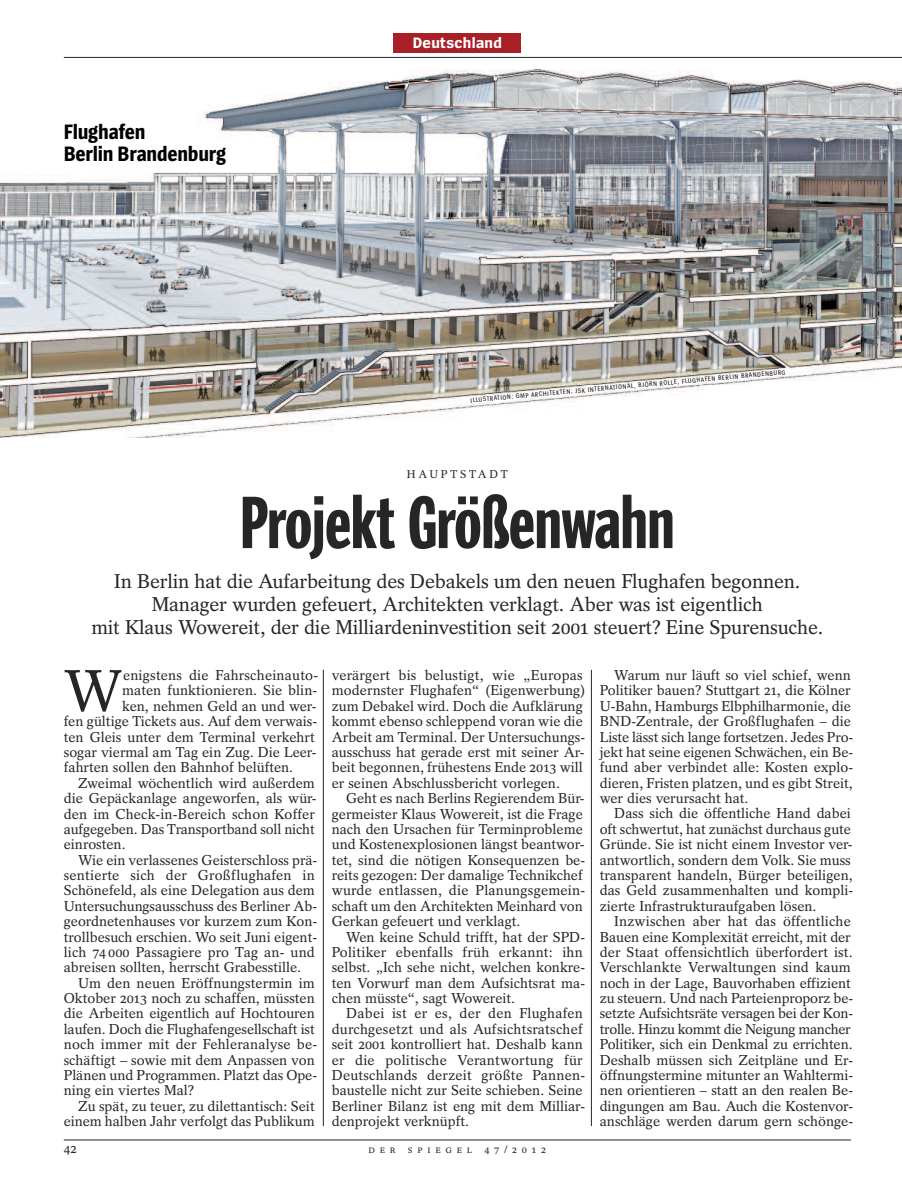
<style>
.page{position:relative;width:902px;height:1191px;background:#fff}
.page>*{position:absolute;margin:0;border:0;box-sizing:border-box;transform-origin:0 0}
.t1{font:75px "Spiegel Headline";letter-spacing:-.01em;color:#272627}
.t2{font:58.35px "Spiegel Serif";color:#272627}
.t3{font:700 21.75px/21.8px "Spiegel Sans Cd";letter-spacing:-.01em;color:#000}
.t4{font:19.8px/22.8px "Spiegel Serif";letter-spacing:-.01em;color:#272627;text-align:center}
.t5{font:700 15.75px "Spiegel Sans";letter-spacing:.02em;color:#fff}
.t6{font:14.25px/15.5px "Spiegel Serif";color:#272627}
.t7{font:13.5px "Spiegel Serif";color:#272627}
.t8{font:11.25px "Spiegel Serif";letter-spacing:.25em;color:#272627}
.t9{font:10.5px "Spiegel Serif";letter-spacing:.45em;color:#272627}
.t10{font:6.75px "Spiegel Sans Cd";color:#000}
</style>
<div class="page">
<div style="left:393px;top:34px;width:128px;height:19px;background:#a91f26"></div>
<hr style="left:323px;top:670px;width:1px;height:456px;background:#272627">
<hr style="left:591px;top:670px;width:1px;height:456px;background:#272627">
<hr style="left:64px;top:1139px;width:786px;height:1px;background:#272627">
<hr style="left:64px;top:57px;width:837px;height:1px;background:#272627">
<img style="left:0;top:70px;width:901px;height:368px">
<h3 class="t3" style="left:64px;top:123px;width:164px">Flughafen<br>Berlin Brandenburg</h3>
<p class="t5" style="left:412px;top:37px;width:91px">Deutschland</p>
<p class="t10" style="left:470px;top:397px;width:317px;rotate:-5deg">ILLUSTRATION: GMP ARCHITEKTEN, JSK INTERNATIONAL, BJÖRN ROLLE, FLUGHAFEN BERLIN BRANDENBURG</p>
<p class="t8" style="left:407px;top:470px;width:102px">HAUPTSTADT</p>
<h1 class="t1" style="left:240px;top:494px;width:436px">Projekt Größenwahn</h1>
<p class="t4" style="left:91px;top:572px;width:733px">In Berlin hat die Aufarbeitung des Debakels um den neuen Flughafen begonnen.<br>Manager wurden gefeuert, Architekten verklagt. Aber was ist eigentlich<br>mit Klaus Wowereit, der die Milliardeninvestition seit 2001 steuert? Eine Spurensuche.</p>
<h2 class="t2" style="left:64px;top:670px;width:60px">W</h2>
<p class="t6" style="left:123px;top:669px;width:196px">enigstens die Fahrscheinauto-</p>
<p class="t6" style="left:122px;top:684px;width:196px">maten funktionieren. Sie blin-</p>
<p class="t6" style="left:122px;top:699px;width:196px">ken, nehmen Geld an und wer-</p>
<p class="t6" style="left:64px;top:715px;width:255px">fen gültige Tickets aus. Auf dem verwais-</p>
<p class="t6" style="left:64px;top:730px;width:252px">ten Gleis unter dem Terminal verkehrt</p>
<p class="t6" style="left:64px;top:746px;width:254px">sogar viermal am Tag ein Zug. Die Leer-</p>
<p class="t6" style="left:64px;top:761px;width:231px">fahrten sollen den Bahnhof belüften.</p>
<p class="t6" style="left:78px;top:776px;width:238px">Zweimal wöchentlich wird außerdem</p>
<p class="t6" style="left:64px;top:792px;width:254px">die Gepäckanlage angeworfen, als wür-</p>
<p class="t6" style="left:64px;top:807px;width:252px">den im Check-in-Bereich schon Koffer</p>
<p class="t6" style="left:64px;top:822px;width:252px">aufgegeben. Das Transportband soll nicht</p>
<p class="t6" style="left:64px;top:838px;width:63px">einrosten.</p>
<p class="t6" style="left:78px;top:853px;width:240px">Wie ein verlassenes Geisterschloss prä-</p>
<p class="t6" style="left:64px;top:869px;width:252px">sentierte sich der Großflughafen in</p>
<p class="t6" style="left:64px;top:884px;width:252px">Schönefeld, als eine Delegation aus dem</p>
<p class="t6" style="left:64px;top:899px;width:255px">Untersuchungsausschuss des Berliner Ab-</p>
<p class="t6" style="left:64px;top:915px;width:255px">geordnetenhauses vor kurzem zum Kon-</p>
<p class="t6" style="left:64px;top:930px;width:255px">trollbesuch erschien. Wo seit Juni eigent-</p>
<p class="t6" style="left:64px;top:945px;width:252px">lich 74 000 Passagiere pro Tag an- und</p>
<p class="t6" style="left:64px;top:961px;width:239px">abreisen sollten, herrscht Grabesstille.</p>
<p class="t6" style="left:78px;top:976px;width:238px">Um den neuen Eröffnungstermin im</p>
<p class="t6" style="left:64px;top:992px;width:252px">Oktober 2013 noch zu schaffen, müssten</p>
<p class="t6" style="left:64px;top:1007px;width:252px">die Arbeiten eigentlich auf Hochtouren</p>
<p class="t6" style="left:64px;top:1022px;width:252px">laufen. Doch die Flughafengesellschaft ist</p>
<p class="t6" style="left:64px;top:1038px;width:255px">noch immer mit der Fehleranalyse be-</p>
<p class="t6" style="left:64px;top:1053px;width:252px">schäftigt – sowie mit dem Anpassen von</p>
<p class="t6" style="left:64px;top:1068px;width:255px">Plänen und Programmen. Platzt das Ope-</p>
<p class="t6" style="left:64px;top:1084px;width:132px">ning ein viertes Mal?</p>
<p class="t6" style="left:78px;top:1099px;width:238px">Zu spät, zu teuer, zu dilettantisch: Seit</p>
<p class="t6" style="left:64px;top:1115px;width:252px">einem halben Jahr verfolgt das Publikum</p>
<p class="t6" style="left:332px;top:669px;width:255px">verärgert bis belustigt, wie „Europas modernster Flughafen“ (Eigenwerbung) zum Debakel wird. Doch die Aufklärung kommt ebenso schleppend voran wie die Arbeit am Terminal. Der Untersuchungs&shy;ausschuss hat gerade erst mit seiner Ar&shy;beit begonnen, frühestens Ende 2013 will er seinen Abschlussbericht vorlegen.</p>
<p class="t6" style="left:332px;top:792px;width:255px;text-indent:14px">Geht es nach Berlins Regierendem Bür&shy;germeister Klaus Wowereit, ist die Frage nach den Ursachen für Terminprobleme und Kostenexplosionen längst beantwor&shy;tet, sind die nötigen Konsequenzen be&shy;reits gezogen: Der damalige Technikchef wurde entlassen, die Planungsgemein&shy;schaft um den Architekten Meinhard von Gerkan gefeuert und verklagt.</p>
<p class="t6" style="left:332px;top:930px;width:255px;text-indent:14px">Wen keine Schuld trifft, hat der SPD-Politiker ebenfalls früh erkannt: ihn selbst. „Ich sehe nicht, welchen konkre&shy;ten Vorwurf man dem Aufsichtsrat ma&shy;chen müsste“, sagt Wowereit.</p>
<p class="t6" style="left:332px;top:1007px;width:255px;text-indent:14px">Dabei ist er es, der den Flughafen durchgesetzt und als Aufsichtsratschef seit 2001 kontrolliert hat. Deshalb kann er die politische Verantwortung für Deutschlands derzeit größte Pannen&shy;baustelle nicht zur Seite schieben. Seine Berliner Bilanz ist eng mit dem Milliar&shy;denprojekt verknüpft.</p>
<p class="t7" style="left:64px;top:1143px;width:15px">42</p>
<p class="t9" style="left:368px;top:1145px;width:179px">DER SPIEGEL 47/2012</p>
<p class="t6" style="left:599px;top:669px;width:255px;text-indent:14px">Warum nur läuft so viel schief, wenn Politiker bauen? Stuttgart 21, die Kölner U-Bahn, Hamburgs Elbphilharmonie, die BND-Zentrale, der Großflughafen – die Liste lässt sich lange fortsetzen. Jedes Pro&shy;jekt hat seine eigenen Schwächen, ein Be&shy;fund aber verbindet alle: Kosten explo&shy;dieren, Fristen platzen, und es gibt Streit, wer dies verursacht hat.</p>
<p class="t6" style="left:599px;top:807px;width:255px;text-indent:14px">Dass sich die öffentliche Hand dabei oft schwertut, hat zunächst durchaus gute Gründe. Sie ist nicht einem Investor ver&shy;antwortlich, sondern dem Volk. Sie muss transparent handeln, Bürger beteiligen, das Geld zusammenhalten und kompli&shy;zierte Infrastrukturaufgaben lösen.</p>
<p class="t6" style="left:599px;top:915px;width:255px;text-indent:14px">Inzwischen aber hat das öffentliche Bauen eine Komplexität erreicht, mit der der Staat offensichtlich überfordert ist.<br>Verschlankte Verwaltungen sind kaum noch in der Lage, Bauvorhaben effizient zu steuern. Und nach Parteienproporz be&shy;setzte Aufsichtsräte versagen bei der Kon&shy;trolle. Hinzu kommt die Neigung mancher Politiker, sich ein Denkmal zu errichten.<br>Deshalb müssen sich Zeitpläne und Er&shy;öffnungstermine mitunter an Wahltermi&shy;nen orientieren – statt an den realen Be&shy;dingungen am Bau. Auch die Kostenvor&shy;anschläge werden darum gern schönge-</p>
</div>
